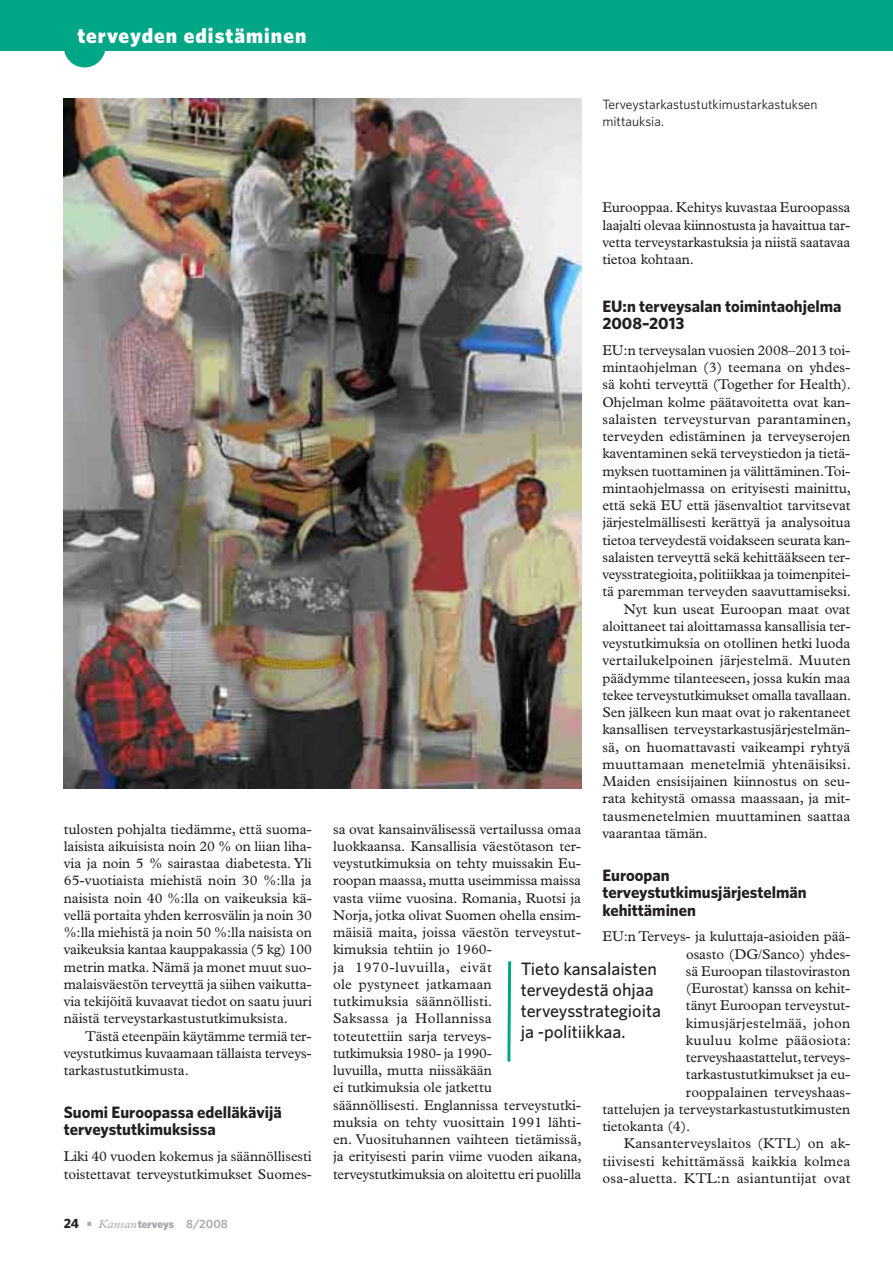
<style>
.page{position:relative;width:893px;height:1263px;background:#fff}
.page>*{position:absolute;margin:0;border:0;box-sizing:border-box;transform-origin:0 0}
.t1{font:900 21px "Whitney";letter-spacing:.05em;color:#fff}
.t2{font:500 18px/21px "Whitney";letter-spacing:-.005em;color:#231f20}
.t3{font:700 16.5px/17.2px "Whitney";color:#231f20}
.t4{font:14.25px/17.2px "Plantin";letter-spacing:-.005em;color:#231f20;text-align:justify}
.t5{font:14.25px "Plantin";letter-spacing:.015em;color:#231f20}
.t6{font:14.25px "Plantin";letter-spacing:.02em;color:#231f20}
.t7{font:13.5px/17.2px "Whitney";color:#231f20}
.t8{font:900 11.25px "Whitney";letter-spacing:-.01em;color:#a8a9ad}
.s1{font-weight:700;font-size:13.5px;color:#231f20}
.s2{font-weight:700;font-size:12px}
.s3{font-family:"Plantin";font-weight:400;font-style:italic;font-size:12px}
.s4{font-weight:600;font-size:12px}
</style>
<div class="page">
<img style="left:64px;top:98px;width:517px;height:691px">
<div style="left:64px;top:26px;width:42px;height:41px;background:#00a786;border-radius:50%"></div>
<div style="left:0;top:0;width:893px;height:50px;background:#00a786"></div>
<svg style="left:507px;top:961px;width:5px;height:101px"></svg>
<h1 class="t1" style="left:77px;top:23px;width:231px">terveyden edistäminen</h1>
<p class="t7" style="left:602px;top:95px;width:217px">Terveystarkastustutkimustarkastuksen mittauksia.</p>
<p class="t4" style="left:64px;top:820px;width:250px">tulosten pohjalta tiedämme, että suoma&shy;laisista aikuisista noin 20 % on liian liha&shy;via ja noin 5 % sairastaa diabetesta. Yli 65-vuotiaista miehistä noin 30 %:lla ja naisista noin 40 %:lla on vaikeuksia kä&shy;vellä portaita yhden kerrosvälin ja noin 30 %:lla miehistä ja noin 50 %:lla naisista on vaikeuksia kantaa kauppakassia (5 kg) 100 metrin matka. Nämä ja monet muut suo&shy;malaisväestön terveyttä ja siihen vaikutta&shy;via tekijöitä kuvaavat tiedot on saatu juuri näistä terveystarkastustutkimuksista.</p>
<p class="t4" style="left:64px;top:1027px;width:250px;text-indent:21px">Tästä eteenpäin käytämme termiä ter&shy;veystutkimus kuvaamaan tällaista terveys&shy;tarkastustutkimusta.</p>
<p class="t3" style="left:64px;top:1103px;width:220px">Suomi Euroopassa edelläkävijä terveystutkimuksissa</p>
<p class="t4" style="left:64px;top:1148px;width:250px">Liki 40 vuoden kokemus ja säännöllisesti toistettavat terveystutkimukset Suomes-</p>
<p class="t8" style="left:64px;top:1217px;width:166px"><span class="s1">24</span> <span class="s2">•</span> <span class="s3">Kansan</span>terveys <span class="s4">8/2008</span></p>
<p class="t4" style="left:602px;top:199px;width:250px">Eurooppaa. Kehitys kuvastaa Euroopassa laajalti olevaa kiinnostusta ja havaittua tar&shy;vetta terveystarkastuksia ja niistä saatavaa tietoa kohtaan.</p>
<p class="t3" style="left:602px;top:297px;width:240px">EU:n terveysalan toimintaohjelma<br>2008–2013</p>
<p class="t4" style="left:602px;top:342px;width:249px">EU:n terveysalan vuosien 2008–2013 toi-</p>
<p class="t4" style="left:602px;top:359px;width:250px">mintaohjelman (3) teemana on yhdes-</p>
<p class="t4" style="left:602px;top:376px;width:250px">sä kohti terveyttä (Together for Health).</p>
<p class="t4" style="left:602px;top:393px;width:250px">Ohjelman kolme päätavoitetta ovat kan-</p>
<p class="t5" style="left:602px;top:411px;width:250px">salaisten terveysturvan parantaminen,</p>
<p class="t4" style="left:602px;top:428px;width:249px">terveyden edistäminen ja terveyserojen</p>
<p class="t4" style="left:602px;top:445px;width:250px">kaventaminen sekä terveystiedon ja tietä-</p>
<p class="t4" style="left:602px;top:462px;width:250px">myksen tuottaminen ja välittäminen. Toi-</p>
<p class="t4" style="left:602px;top:480px;width:250px">mintaohjelmassa on erityisesti mainittu,</p>
<p class="t4" style="left:602px;top:497px;width:250px">että sekä EU että jäsenvaltiot tarvitsevat</p>
<p class="t4" style="left:602px;top:514px;width:250px">järjestelmällisesti kerättyä ja analysoitua</p>
<p class="t4" style="left:602px;top:531px;width:249px">tietoa terveydestä voidakseen seurata kan-</p>
<p class="t4" style="left:602px;top:549px;width:250px">salaisten terveyttä sekä kehittääkseen ter-</p>
<p class="t4" style="left:602px;top:566px;width:249px">veysstrategioita, politiikkaa ja toimenpitei-</p>
<p class="t4" style="left:602px;top:583px;width:250px">tä paremman terveyden saavuttamiseksi.</p>
<p class="t4" style="left:624px;top:600px;width:228px">Nyt kun useat Euroopan maat ovat</p>
<p class="t4" style="left:602px;top:618px;width:250px">aloittaneet tai aloittamassa kansallisia ter-</p>
<p class="t4" style="left:602px;top:635px;width:250px">veystutkimuksia on otollinen hetki luoda</p>
<p class="t5" style="left:602px;top:652px;width:250px">vertailukelpoinen järjestelmä. Muuten</p>
<p class="t4" style="left:602px;top:669px;width:250px">päädymme tilanteeseen, jossa kukin maa</p>
<p class="t4" style="left:602px;top:687px;width:250px">tekee terveystutkimukset omalla tavallaan.</p>
<p class="t4" style="left:602px;top:704px;width:250px">Sen jälkeen kun maat ovat jo rakentaneet</p>
<p class="t4" style="left:602px;top:721px;width:250px">kansallisen terveystarkastusjärjestelmän-</p>
<p class="t4" style="left:602px;top:738px;width:250px">sä, on huomattavasti vaikeampi ryhtyä</p>
<p class="t5" style="left:602px;top:756px;width:250px">muuttamaan menetelmiä yhtenäisiksi.</p>
<p class="t4" style="left:602px;top:773px;width:250px">Maiden ensisijainen kiinnostus on seu-</p>
<p class="t4" style="left:602px;top:790px;width:250px">rata kehitystä omassa maassaan, ja mit-</p>
<p class="t4" style="left:602px;top:807px;width:250px">tausmenetelmien muuttaminen saattaa</p>
<p class="t4" style="left:602px;top:825px;width:107px">vaarantaa tämän.</p>
<p class="t3" style="left:602px;top:866px;width:206px">Euroopan terveystutkimusjärjestelmän kehittäminen</p>
<p class="t4" style="left:602px;top:928px;width:250px">EU:n Terveys- ja kuluttaja-asioiden pää-</p>
<p class="t4" style="left:686px;top:945px;width:166px">osasto (DG/Sanco) yhdes-</p>
<p class="t4" style="left:686px;top:963px;width:166px">sä Euroopan tilastoviraston</p>
<p class="t4" style="left:686px;top:980px;width:166px">(Eurostat) kanssa on kehit-</p>
<p class="t4" style="left:686px;top:997px;width:166px">tänyt Euroopan terveystut-</p>
<p class="t6" style="left:686px;top:1015px;width:166px">kimusjärjestelmää, johon</p>
<p class="t6" style="left:686px;top:1032px;width:167px">kuuluu kolme pääosiota:</p>
<p class="t4" style="left:686px;top:1049px;width:166px">terveyshaastattelut, terveys-</p>
<p class="t4" style="left:686px;top:1066px;width:166px">tarkastustutkimukset ja eu-</p>
<p class="t4" style="left:686px;top:1083px;width:166px">rooppalainen terveyshaas-</p>
<p class="t4" style="left:602px;top:1101px;width:250px">tattelujen ja terveystarkastustutkimusten</p>
<p class="t4" style="left:602px;top:1118px;width:89px">tietokanta (4).</p>
<p class="t5" style="left:624px;top:1135px;width:228px">Kansanterveyslaitos (KTL) on ak-</p>
<p class="t5" style="left:602px;top:1153px;width:250px">tiivisesti kehittämässä kaikkia kolmea</p>
<p class="t5" style="left:602px;top:1170px;width:250px">osa-aluetta. KTL:n asiantuntijat ovat</p>
<p class="t4" style="left:333px;top:820px;width:250px;text-align:left">sa ovat kansainvälisessä vertailussa omaa luokkaansa. Kansallisia väestötason ter&shy;veystutkimuksia on tehty muissakin Eu&shy;roopan maassa, mutta useimmissa maissa vasta viime vuosina. Romania, Ruotsi ja Norja, jotka olivat Suomen ohella ensim&shy;mäisiä maita, joissa väestön terveystut&shy;kimuksia tehtiin jo 1960-<br>ja 1970-luvuilla, eivät<br>ole pystyneet jatkamaan<br>tutkimuksia säännöllisti.<br>Saksassa ja Hollannissa<br>toteutettiin sarja terveys-<br>tutkimuksia 1980- ja 1990-<br>luvuilla, mutta niissäkään<br>ei tutkimuksia ole jatkettu<br>säännöllisesti. Englannissa terveystutki&shy;muksia on tehty vuosittain 1991 lähti&shy;en. Vuosituhannen vaihteen tietämissä, ja erityisesti parin viime vuoden aikana, terveystutkimuksia on aloitettu eri puolilla</p>
<p class="t2" style="left:521px;top:958px;width:142px">Tieto kansalaisten terveydestä ohjaa terveysstrategioita ja -politiikkaa.</p>
</div>
